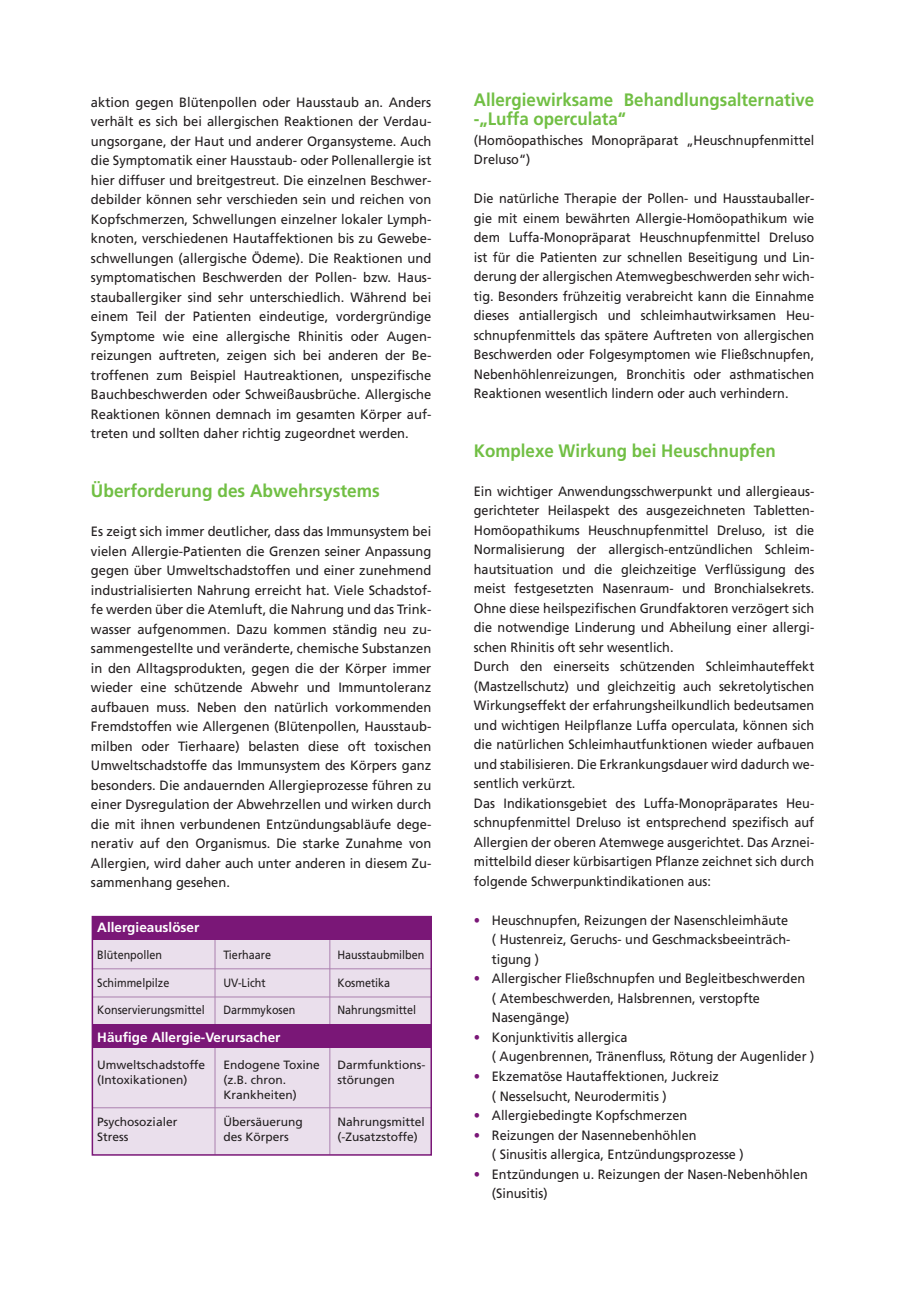
<style>
.page{position:relative;width:919px;height:1289px;background:#fff}
.page>*{position:absolute;margin:0;border:0;box-sizing:border-box;transform-origin:0 0}
.t1{font:700 18px/19.5px "Frutiger";color:#71bf44;scale:.94 1}
.t2{font:700 18px "Frutiger";color:#71bf44;scale:.96 1}
.t3{font:13.5px/19.5px "Frutiger";color:#231f20;scale:.94 1}
.t4{font:13.5px/19.5px "Frutiger";color:#231f20;text-align:justify;scale:.96 1}
.t5{font:700 13.5px "Frutiger";color:#fff}
.t6{font:12px "Frutiger";color:#231f20}
.t7{font:12px "Frutiger";color:#231f20;scale:.9 1}
.s1{color:#7a1777}
</style>
<div class="page">
<div style="left:92px;top:916px;width:339px;height:238px;background:#eadfec"></div>
<hr style="left:214px;top:940px;width:1px;height:214px;background:#ab80af">
<hr style="left:329px;top:940px;width:1px;height:214px;background:#ab80af">
<hr style="left:92px;top:968px;width:339px;height:1px;background:#ab80af">
<hr style="left:92px;top:996px;width:339px;height:1px;background:#ab80af">
<hr style="left:92px;top:1107px;width:339px;height:1px;background:#ab80af">
<div style="left:92px;top:915px;width:340px;height:240px;border:2px solid #7a1777"></div>
<div style="left:93px;top:916px;width:338px;height:24px;background:#7a1777"></div>
<div style="left:92px;top:1024px;width:339px;height:24px;background:#7a1777"></div>
<p class="t4" style="left:91px;top:92px;width:356px">aktion gegen Blütenpollen oder Hausstaub an. Anders verhält es sich bei allergischen Reaktionen der Verdau&shy;ungsorgane, der Haut und anderer Organsysteme. Auch die Symptomatik einer Hausstaub- oder Pollenallergie ist hier diffuser und breitgestreut. Die einzelnen Beschwer&shy;debilder können sehr verschieden sein und reichen von Kopfschmerzen, Schwellungen einzelner lokaler Lymph&shy;knoten, verschiedenen Hautaffektionen bis zu Gewebe&shy;schwellungen (allergische Ödeme). Die Reaktionen und symptomatischen Beschwerden der Pollen- bzw. Haus&shy;stauballergiker sind sehr unterschiedlich. Während bei einem Teil der Patienten eindeutige, vordergründige Symptome wie eine allergische Rhinitis oder Augen&shy;reizungen auftreten, zeigen sich bei anderen der Be&shy;troffenen zum Beispiel Hautreaktionen, unspezifische Bauchbeschwerden oder Schweißausbrüche. Allergische Reaktionen können demnach im gesamten Körper auf&shy;treten und sollten daher richtig zugeordnet werden.</p>
<h1 class="t2" style="left:91px;top:480px;width:302px">Überforderung des Abwehrsystems</h1>
<p class="t4" style="left:91px;top:521px;width:356px">Es zeigt sich immer deutlicher, dass das Immunsystem bei vielen Allergie-Patienten die Grenzen seiner Anpassung gegen über Umweltschadstoffen und einer zunehmend industrialisierten Nahrung erreicht hat. Viele Schadstof&shy;fe werden über die Atemluft, die Nahrung und das Trink&shy;wasser aufgenommen. Dazu kommen ständig neu zu&shy;sammengestellte und veränderte, chemische Substanzen in den Alltagsprodukten, gegen die der Körper immer wieder eine schützende Abwehr und Immuntoleranz aufbauen muss. Neben den natürlich vorkommenden Fremdstoffen wie Allergenen (Blütenpollen, Hausstaub&shy;milben oder Tierhaare) belasten diese oft toxischen Umweltschadstoffe das Immunsystem des Körpers ganz besonders. Die andauernden Allergieprozesse führen zu einer Dysregulation der Abwehrzellen und wirken durch die mit ihnen verbundenen Entzündungsabläufe dege&shy;nerativ auf den Organismus. Die starke Zunahme von Allergien, wird daher auch unter anderen in diesem Zu&shy;sammenhang gesehen.</p>
<p class="t5" style="left:97px;top:919px;width:104px">Allergieauslöser</p>
<p class="t7" style="left:97px;top:947px;width:74px">Blütenpollen</p>
<p class="t7" style="left:223px;top:947px;width:54px">Tierhaare</p>
<p class="t7" style="left:337px;top:947px;width:98px">Hausstaubmilben</p>
<p class="t7" style="left:97px;top:975px;width:82px">Schimmelpilze</p>
<p class="t7" style="left:223px;top:975px;width:48px">UV-Licht</p>
<p class="t7" style="left:337px;top:975px;width:60px">Kosmetika</p>
<p class="t7" style="left:97px;top:1002px;width:121px">Konservierungsmittel</p>
<p class="t7" style="left:223px;top:1002px;width:82px">Darmmykosen</p>
<p class="t7" style="left:337px;top:1002px;width:89px">Nahrungsmittel</p>
<p class="t5" style="left:97px;top:1028px;width:185px">Häufige Allergie-Verursacher</p>
<p class="t6" style="left:97px;top:1057px;width:109px">Umweltschadstoffe</p>
<p class="t6" style="left:223px;top:1057px;width:98px">Endogene Toxine</p>
<p class="t6" style="left:337px;top:1057px;width:90px">Darmfunktions-</p>
<p class="t6" style="left:97px;top:1072px;width:92px">(Intoxikationen)</p>
<p class="t6" style="left:223px;top:1072px;width:64px">(z.B. chron.</p>
<p class="t6" style="left:337px;top:1072px;width:59px">störungen</p>
<p class="t6" style="left:223px;top:1087px;width:75px">Krankheiten)</p>
<p class="t6" style="left:97px;top:1114px;width:82px">Psychosozialer</p>
<p class="t6" style="left:223px;top:1114px;width:81px">Übersäuerung</p>
<p class="t6" style="left:337px;top:1114px;width:89px">Nahrungsmittel</p>
<p class="t6" style="left:97px;top:1129px;width:33px">Stress</p>
<p class="t6" style="left:223px;top:1129px;width:67px">des Körpers</p>
<p class="t6" style="left:337px;top:1129px;width:82px">(-Zusatzstoffe)</p>
<h1 class="t1" style="left:474px;top:90px;width:363px">Allergiewirksame Behandlungsalternative -„Luffa operculata“</h1>
<p class="t3" style="left:474px;top:130px;width:363px">(Homöopathisches Monopräparat „Heuschnupfenmittel<br>Dreluso“)</p>
<p class="t3" style="left:474px;top:189px;width:363px;text-align:justify">Die natürliche Therapie der Pollen- und Hausstauballer&shy;gie mit einem bewährten Allergie-Homöopathikum wie dem Luffa-Monopräparat Heuschnupfenmittel Dreluso ist für die Patienten zur schnellen Beseitigung und Lin&shy;derung der allergischen Atemwegbeschwerden sehr wich&shy;tig. Besonders frühzeitig verabreicht kann die Einnahme dieses antiallergisch und schleimhautwirksamen Heu&shy;schnupfenmittels das spätere Auftreten von allergischen Beschwerden oder Folgesymptomen wie Fließschnupfen, Nebenhöhlenreizungen, Bronchitis oder asthmatischen Reaktionen wesentlich lindern oder auch verhindern.</p>
<h1 class="t1" style="left:474px;top:441px;width:323px">Komplexe Wirkung bei Heuschnupfen</h1>
<p class="t3" style="left:474px;top:481px;width:363px">Ein wichtiger Anwendungsschwerpunkt und allergieaus&shy;gerichteter Heilaspekt des ausgezeichneten Tabletten-Homöopathikums Heuschnupfenmittel Dreluso, ist die Normalisierung der allergisch-entzündlichen Schleim&shy;hautsituation und die gleichzeitige Verflüssigung des meist festgesetzten Nasenraum- und Bronchialsekrets.<br>Ohne diese heilspezifischen Grundfaktoren verzögert sich die notwendige Linderung und Abheilung einer allergi&shy;schen Rhinitis oft sehr wesentlich.<br>Durch den einerseits schützenden Schleimhauteffekt (Mastzellschutz) und gleichzeitig auch sekretolytischen Wirkungseffekt der erfahrungsheilkundlich bedeutsamen und wichtigen Heilpflanze Luffa operculata, können sich die natürlichen Schleimhautfunktionen wieder aufbauen und stabilisieren. Die Erkrankungsdauer wird dadurch we&shy;sentlich verkürzt.<br>Das Indikationsgebiet des Luffa-Monopräparates Heu&shy;schnupfenmittel Dreluso ist entsprechend spezifisch auf Allergien der oberen Atemwege ausgerichtet. Das Arznei&shy;mittelbild dieser kürbisartigen Pflanze zeichnet sich durch folgende Schwerpunktindikationen aus:</p>
<p class="t3" style="left:492px;top:910px;width:319px;text-indent:-18px"><span class="s1">•</span> Heuschnupfen, Reizungen der Nasenschleimhäute ( Hustenreiz, Geruchs- und Geschmacksbeeinträch&shy;tigung )</p>
<p class="t3" style="left:492px;top:968px;width:335px;text-indent:-18px"><span class="s1">•</span> Allergischer Fließschnupfen und Begleitbeschwerden ( Atembeschwerden, Halsbrennen, verstopfte<br>Nasengänge)</p>
<p class="t3" style="left:492px;top:1027px;width:344px;text-indent:-18px"><span class="s1">•</span> Konjunktivitis allergica<br>( Augenbrennen, Tränenfluss, Rötung der Augenlider )</p>
<p class="t3" style="left:492px;top:1066px;width:243px;text-indent:-18px"><span class="s1">•</span> Ekzematöse Hautaffektionen, Juckreiz ( Nesselsucht, Neurodermitis )</p>
<p class="t3" style="left:474px;top:1105px;width:228px"><span class="s1">•</span> Allergiebedingte Kopfschmerzen</p>
<p class="t3" style="left:492px;top:1124px;width:269px;text-indent:-18px"><span class="s1">•</span> Reizungen der Nasennebenhöhlen<br>( Sinusitis allergica, Entzündungsprozesse )</p>
<p class="t3" style="left:492px;top:1163px;width:338px;text-indent:-18px"><span class="s1">•</span> Entzündungen u. Reizungen der Nasen-Nebenhöhlen (Sinusitis)</p>
</div>
